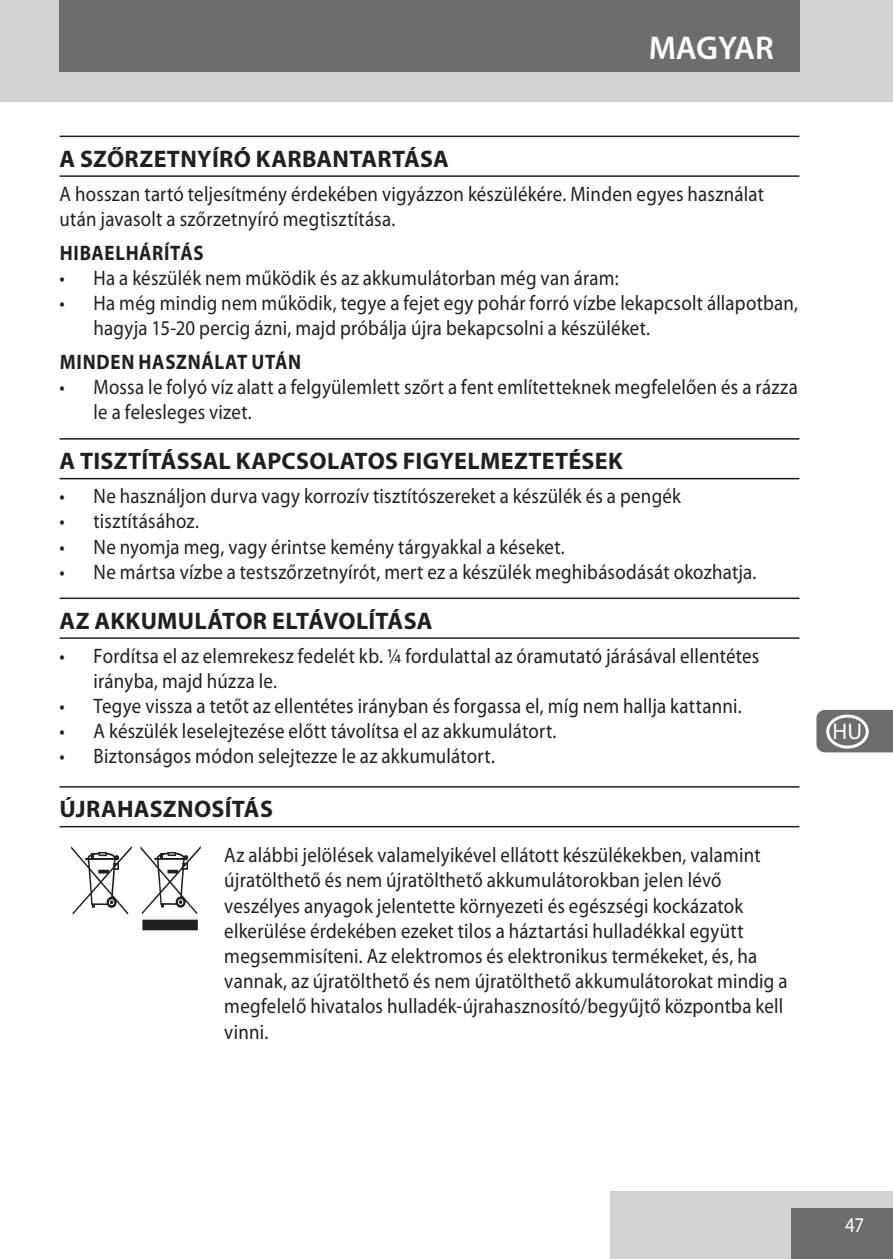
<style>
.page{position:relative;width:893px;height:1259px;background:#fff}
.page>*{position:absolute;margin:0;border:0;box-sizing:border-box;transform-origin:0 0}
.default{font:120px "Myriad Mine";color:#231f20;scale:.9 1}
.t1{font:600 33px "Myriad Pro";letter-spacing:-.005em;color:#fff}
.heading{font:700 24px "Myriad Pro";letter-spacing:.01em;color:#231f20}
.t2{font:22.8px "Myriad Pro";color:#fff}
.default-2{font:21px/25.2px "Myriad Pro";letter-spacing:.015em;color:#231f20;scale:.9 1}
.t3{font:700 21px "Myriad Pro";letter-spacing:.035em;color:#231f20;scale:.9 1}
.t4{font:21px "Myriad Pro";color:#fff;scale:.9 1}
</style>
<div class="page">
<div style="left:611px;top:1191px;width:282px;height:68px;background:#d1d2d4"></div>
<div style="left:791px;top:1208px;width:102px;height:51px;background:#6c6d70"></div>
<div style="left:0;top:0;width:893px;height:102px;background:#d1d2d4"></div>
<div style="left:59px;top:0;width:740px;height:72px;background:#6c6d70"></div>
<svg style="left:816px;top:710px;width:77px;height:42px;background:#747578"></svg>
<hr style="left:60px;top:136px;width:739px;height:1px;background:#231f20">
<hr style="left:60px;top:175px;width:739px;height:2px;background:#231f20">
<hr style="left:60px;top:438px;width:739px;height:1px;background:#231f20">
<hr style="left:60px;top:478px;width:739px;height:1px;background:#231f20">
<hr style="left:60px;top:597px;width:739px;height:2px;background:#231f20">
<hr style="left:60px;top:637px;width:739px;height:2px;background:#231f20">
<hr style="left:60px;top:786px;width:739px;height:1px;background:#231f20">
<hr style="left:60px;top:826px;width:739px;height:1px;background:#231f20">
<div style="left:826px;top:119px;width:43px;height:34px;border:3px solid #fff;border-radius:50%"></div>
<div style="left:826px;top:162px;width:43px;height:34px;border:3px solid #fff;border-radius:50%"></div>
<div style="left:826px;top:204px;width:43px;height:34px;border:3px solid #fff;border-radius:50%"></div>
<div style="left:826px;top:247px;width:43px;height:34px;border:3px solid #fff;border-radius:50%"></div>
<div style="left:826px;top:289px;width:43px;height:34px;border:3px solid #fff;border-radius:50%"></div>
<div style="left:826px;top:332px;width:43px;height:34px;border:3px solid #fff;border-radius:50%"></div>
<div style="left:826px;top:374px;width:43px;height:34px;border:3px solid #fff;border-radius:50%"></div>
<div style="left:826px;top:417px;width:43px;height:34px;border:3px solid #fff;border-radius:50%"></div>
<div style="left:826px;top:502px;width:43px;height:34px;border:3px solid #fff;border-radius:50%"></div>
<div style="left:826px;top:459px;width:43px;height:34px;border:3px solid #fff;border-radius:50%"></div>
<div style="left:826px;top:544px;width:43px;height:34px;border:3px solid #fff;border-radius:50%"></div>
<div style="left:826px;top:587px;width:43px;height:34px;border:3px solid #fff;border-radius:50%"></div>
<div style="left:826px;top:629px;width:43px;height:34px;border:3px solid #fff;border-radius:50%"></div>
<div style="left:826px;top:672px;width:43px;height:34px;border:3px solid #fff;border-radius:50%"></div>
<div style="left:826px;top:714px;width:43px;height:34px;border:3px solid #fff;border-radius:50%"></div>
<div style="left:826px;top:757px;width:43px;height:34px;border:3px solid #fff;border-radius:50%"></div>
<div style="left:826px;top:799px;width:43px;height:34px;border:3px solid #fff;border-radius:50%"></div>
<div style="left:826px;top:842px;width:43px;height:34px;border:3px solid #fff;border-radius:50%"></div>
<div style="left:826px;top:884px;width:43px;height:34px;border:3px solid #fff;border-radius:50%"></div>
<div style="left:826px;top:927px;width:43px;height:34px;border:3px solid #fff;border-radius:50%"></div>
<div style="left:826px;top:969px;width:43px;height:34px;border:3px solid #fff;border-radius:50%"></div>
<div style="left:826px;top:1054px;width:43px;height:35px;border:3px solid #fff;border-radius:50%"></div>
<div style="left:826px;top:1012px;width:43px;height:34px;border:3px solid #fff;border-radius:50%"></div>
<div style="left:826px;top:1097px;width:43px;height:34px;border:3px solid #fff;border-radius:50%"></div>
<div style="left:826px;top:1140px;width:43px;height:34px;border:3px solid #fff;border-radius:50%"></div>
<p class="t1" style="left:649px;top:29px;width:127px">MAGYAR</p>
<p class="heading" style="left:60px;top:145px;width:391px">A SZŐRZETNYÍRÓ KARBANTARTÁSA</p>
<p class="default-2" style="left:60px;top:181px;width:784px">A hosszan tartó teljesítmény érdekében vigyázzon készülékére. Minden egyes használat után javasolt a szőrzetnyíró megtisztítása.</p>
<p class="t3" style="left:60px;top:241px;width:161px">HIBAELHÁRÍTÁS</p>
<p class="default-2" style="left:60px;top:265px;width:623px">• Ha a készülék nem működik és az akkumulátorban még van áram:</p>
<p class="default-2" style="left:94px;top:291px;width:784px;text-indent:-34px">• Ha még mindig nem működik, tegye a fejet egy pohár forró vízbe lekapcsolt állapotban, hagyja 15-20 percig ázni, majd próbálja újra bekapcsolni a készüléket.</p>
<p class="t3" style="left:60px;top:350px;width:270px">MINDEN HASZNÁLAT UTÁN</p>
<p class="default-2" style="left:94px;top:375px;width:784px;text-indent:-34px">• Mossa le folyó víz alatt a felgyülemlett szőrt a fent említetteknek megfelelően és a rázza le a felesleges vizet.</p>
<p class="heading" style="left:60px;top:448px;width:565px">A TISZTÍTÁSSAL KAPCSOLATOS FIGYELMEZTETÉSEK</p>
<p class="default-2" style="left:60px;top:484px;width:692px">• Ne használjon durva vagy korrozív tisztítószereket a készülék és a pengék</p>
<p class="default-2" style="left:60px;top:509px;width:157px">• tisztításához.</p>
<p class="default-2" style="left:60px;top:534px;width:563px">• Ne nyomja meg, vagy érintse kemény tárgyakkal a késeket.</p>
<p class="default-2" style="left:60px;top:559px;width:776px">• Ne mártsa vízbe a testszőrzetnyírót, mert ez a készülék meghibásodását okozhatja.</p>
<p class="heading" style="left:60px;top:607px;width:374px">AZ AKKUMULÁTOR ELTÁVOLÍTÁSA</p>
<p class="default-2" style="left:94px;top:643px;width:741px;text-indent:-34px">• Fordítsa el az elemrekesz fedelét kb. ¼ fordulattal az óramutató járásával ellentétes irányba, majd húzza le.</p>
<p class="default-2" style="left:60px;top:694px;width:759px">• Tegye vissza a tetőt az ellentétes irányban és forgassa el, míg nem hallja kattanni.</p>
<p class="default-2" style="left:60px;top:719px;width:554px">• A készülék leselejtezése előtt távolítsa el az akkumulátort.</p>
<p class="default-2" style="left:60px;top:744px;width:485px">• Biztonságos módon selejtezze le az akkumulátort.</p>
<p class="heading" style="left:60px;top:796px;width:215px">ÚJRAHASZNOSÍTÁS</p>
<p class="default" style="left:71px;top:829px;width:151px">W</p>
<p class="default-2" style="left:224px;top:843px;width:627px">Az alábbi jelölések valamelyikével ellátott készülékekben, valamint újratölthető és nem újratölthető akkumulátorokban jelen lévő veszélyes anyagok jelentette környezeti és egészségi kockázatok elkerülése érdekében ezeket tilos a háztartási hulladékkal együtt megsemmisíteni. Az elektromos és elektronikus termékeket, és, ha vannak, az újratölthető és nem újratölthető akkumulátorokat mindig a megfelelő hivatalos hulladék-újrahasznosító/begyűjtő központba kell vinni.</p>
<p class="t2" style="left:832px;top:719px;width:31px">HU</p>
<p class="t4" style="left:845px;top:1213px;width:23px">47</p>
</div>
